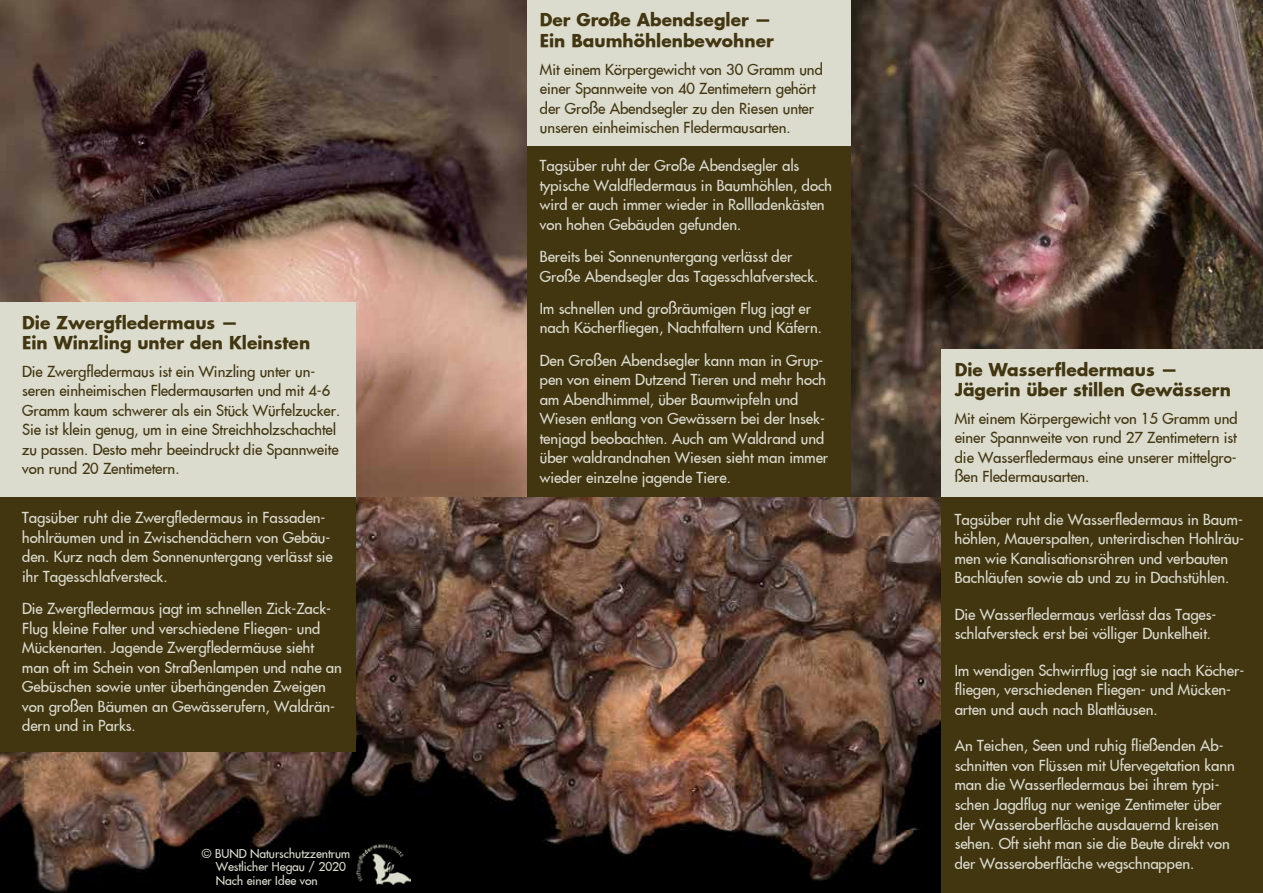
<style>
.page{position:relative;width:1263px;height:893px;background:#fff}
.page>*{position:absolute;margin:0;border:0;box-sizing:border-box;transform-origin:0 0}
.t1{font:700 16.95px/20.4px "Futura";color:#423611}
.t2{font:14.85px/19.5px "Futura";color:#dbdbce}
.t3{font:14.85px/19.5px "Futura";color:#423611}
.t4{font:12px/13.5px "Futura";color:#dbdbce}
</style>
<div class="page">
<img style="left:0;top:496px;width:942px;height:397px">
<img style="left:724px;top:0;width:539px;height:497px">
<img style="left:0;top:0;width:527px;height:497px">
<div style="left:0;top:302px;width:356px;height:195px;background:#dbdbce"></div>
<div style="left:0;top:497px;width:356px;height:255px;background:#423611"></div>
<div style="left:527px;top:146px;width:323px;height:350px;background:#423611"></div>
<div style="left:942px;top:497px;width:321px;height:396px;background:#423611"></div>
<div style="left:942px;top:349px;width:321px;height:147px;background:#dbdbce"></div>
<div style="left:527px;top:0;width:323px;height:59px;background:#dbdbce"></div>
<div style="left:527px;top:4px;width:323px;height:142px;background:#dbdbce"></div>
<img style="left:356px;top:843px;width:54px;height:41px">
<p class="t1" style="left:22px;top:312px;width:290px">Die Zwergfledermaus —<br>Ein Winzling unter den Kleinsten</p>
<p class="t3" style="left:22px;top:361px;width:320px">Die Zwergfledermaus ist ein Winzling unter un&shy;seren einheimischen Fledermausarten und mit 4-6<br>Gramm kaum schwerer als ein Stück Würfelzucker.<br>Sie ist klein genug, um in eine Streichholzschachtel zu passen. Desto mehr beeindruckt die Spannweite von rund 20 Zentimetern.</p>
<p class="t2" style="left:22px;top:508px;width:312px">Tagsüber ruht die Zwergfledermaus in Fassaden&shy;hohlräumen und in Zwischendächern von Gebäu&shy;den. Kurz nach dem Sonnenuntergang verlässt sie ihr Tagesschlafversteck.</p>
<p class="t2" style="left:22px;top:599px;width:321px">Die Zwergfledermaus jagt im schnellen Zick-Zack-Flug kleine Falter und verschiedene Fliegen- und Mückenarten. Jagende Zwergfledermäuse sieht man oft im Schein von Straßenlampen und nahe an Gebüschen sowie unter überhängenden Zweigen von großen Bäumen an Gewässerufern, Waldrän&shy;dern und in Parks.</p>
<p class="t4" style="left:216px;top:846px;width:136px;text-indent:-14px">© BUND Naturschutzzentrum<br>Westlicher Hegau / 2020<br>Nach einer Idee von</p>
<p class="t1" style="left:540px;top:10px;width:235px">Der Große Abendsegler —<br>Ein Baumhöhlenbewohner</p>
<p class="t3" style="left:540px;top:59px;width:285px">Mit einem Körpergewicht von 30 Gramm und einer Spannweite von 40 Zentimetern gehört der Große Abendsegler zu den Riesen unter unseren einheimischen Fledermausarten.</p>
<p class="t2" style="left:540px;top:156px;width:294px">Tagsüber ruht der Große Abendsegler als typische Waldfledermaus in Baumhöhlen, doch wird er auch immer wieder in Rollladenkästen von hohen Gebäuden gefunden.</p>
<p class="t2" style="left:540px;top:247px;width:280px">Bereits bei Sonnenuntergang verlässt der<br>Große Abendsegler das Tagesschlafversteck.</p>
<p class="t2" style="left:540px;top:298px;width:284px">Im schnellen und großräumigen Flug jagt er nach Köcherfliegen, Nachtfaltern und Käfern.</p>
<p class="t2" style="left:540px;top:350px;width:290px">Den Großen Abendsegler kann man in Grup&shy;pen von einem Dutzend Tieren und mehr hoch am Abendhimmel, über Baumwipfeln und Wiesen entlang von Gewässern bei der Insek&shy;tenjagd beobachten. Auch am Waldrand und über waldrandnahen Wiesen sieht man immer wieder einzelne jagende Tiere.</p>
<p class="t1" style="left:955px;top:359px;width:278px">Die Wasserfledermaus —<br>Jägerin über stillen Gewässern</p>
<p class="t3" style="left:955px;top:408px;width:285px;text-align:justify">Mit einem Körpergewicht von 15 Gramm und einer Spannweite von rund 27 Zentimetern ist die Wasserfledermaus eine unserer mittelgro&shy;ßen Fledermausarten.</p>
<p class="t2" style="left:955px;top:510px;width:291px">Tagsüber ruht die Wasserfledermaus in Baum&shy;höhlen, Mauerspalten, unterirdischen Hohlräu&shy;men wie Kanalisationsröhren und verbauten Bachläufen sowie ab und zu in Dachstühlen.</p>
<p class="t2" style="left:955px;top:605px;width:262px">Die Wasserfledermaus verlässt das Tages&shy;schlafversteck erst bei völliger Dunkelheit.</p>
<p class="t2" style="left:955px;top:661px;width:289px">Im wendigen Schwirrflug jagt sie nach Köcher&shy;fliegen, verschiedenen Fliegen- und Mücken&shy;arten und auch nach Blattläusen.</p>
<p class="t2" style="left:955px;top:736px;width:282px">An Teichen, Seen und ruhig fließenden Ab&shy;schnitten von Flüssen mit Ufervegetation kann man die Wasserfledermaus bei ihrem typi&shy;schen Jagdflug nur wenige Zentimeter über der Wasseroberfläche ausdauernd kreisen sehen. Oft sieht man sie die Beute direkt von der Wasseroberfläche wegschnappen.</p>
</div>
